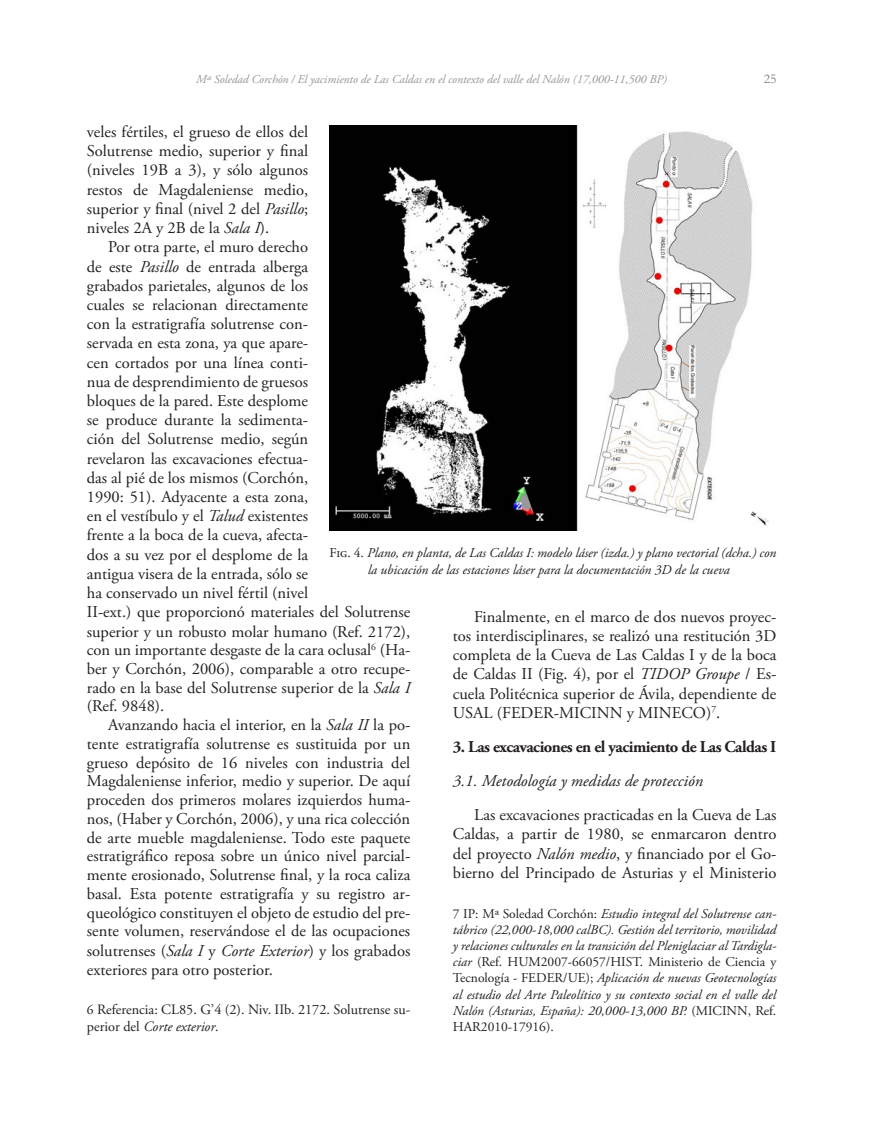
<style>
.page{position:relative;width:876px;height:1139px;background:#fff}
.page>*{position:absolute;margin:0;border:0;box-sizing:border-box;transform-origin:0 0}
.t1{font:16.5px/19px "Adobe Garamond Pro";color:#231f20;text-align:justify}
.t2{font:700 16.5px "Adobe Garamond Pro";letter-spacing:-.03em;color:#231f20}
.t3{font:italic 16.5px "Adobe Garamond Pro";color:#231f20}
.t4{font:14.25px/17.1px "Adobe Garamond Pro";color:#231f20}
.t5{font:italic 13.5px/16.2px "Adobe Garamond Pro";color:#231f20;text-align:justify}
.t6{font:13.5px "Adobe Garamond Pro";color:#231f20}
.t7{font:13.5px "Garamond";color:#808080}
.t8{font:italic 12px "Adobe Garamond Pro";color:#939598}
.s1{font-style:italic}
.s2{font-size:13.5px}
.s3{font-style:normal}
.s4{font-style:inherit}
</style>
<div class="page">
<img style="left:329px;top:125px;width:440px;height:405px">
<p class="t8" style="left:196px;top:72px;width:472px">Mª Soledad Corchón / El yacimiento de Las Caldas en el contexto del valle del Nalón (17,000-11,500 BP)</p>
<p class="t7" style="left:763px;top:69px;width:14px">25</p>
<p class="t1" style="left:87px;top:123px;width:223px">veles fértiles, el grueso de ellos del Solutrense medio, superior y final (niveles 19B a 3), y sólo algunos restos de Magdaleniense medio, superior y final (nivel 2 del <span class="s1">Pasillo</span>; niveles 2A y 2B de la <span class="s1">Sala I</span>).</p>
<p class="t1" style="left:87px;top:238px;width:325px;text-align:left;text-indent:21px">Por otra parte, el muro derecho<br>de este <span class="s1">Pasillo</span> de entrada alberga<br>grabados parietales, algunos de los<br>cuales se relacionan directamente<br>con la estratigrafía solutrense con-<br>servada en esta zona, ya que apare-<br>cen cortados por una línea conti-<br>nua de desprendimiento de gruesos<br>bloques de la pared. Este desplome<br>se produce durante la sedimenta-<br>ción del Solutrense medio, según<br>revelaron las excavaciones efectua-<br>das al pié de los mismos (Corchón,<br>1990: 51). Adyacente a esta zona,<br>en el vestíbulo y el <span class="s1">Talud</span> existentes<br>frente a la boca de la cueva, afecta-<br>dos a su vez por el desplome de la<br>antigua visera de la entrada, sólo se<br>ha conservado un nivel fértil (nivel<br>II-ext.) que proporcionó materiales del Solutrense superior y un robusto molar humano (Ref. 2172), con un importante desgaste de la cara oclusal<sup>6</sup> (Ha&shy;ber y Corchón, 2006), comparable a otro recupe&shy;rado en la base del Solutrense superior de la <span class="s1">Sala I </span>(Ref. 9848).</p>
<p class="t1" style="left:87px;top:716px;width:325px;text-indent:21px">Avanzando hacia el interior, en la <span class="s1">Sala II</span> la po&shy;tente estratigrafía solutrense es sustituida por un grueso depósito de 16 niveles con industria del Magdaleniense inferior, medio y superior. De aquí proceden dos primeros molares izquierdos huma&shy;nos, (Haber y Corchón, 2006), y una rica colección de arte mueble magdaleniense. Todo este paquete estratigráfico reposa sobre un único nivel parcial&shy;mente erosionado, Solutrense final, y la roca caliza basal. Esta potente estratigrafía y su registro ar&shy;queológico constituyen el objeto de estudio del pre&shy;sente volumen, reservándose el de las ocupaciones solutrenses (<span class="s1">Sala I</span> y <span class="s1">Corte Exterior</span>) y los grabados exteriores para otro posterior.</p>
<p class="t4" style="left:87px;top:1001px;width:325px"><span class="s2">6</span> Referencia: CL85. G’4 (2). Niv. IIb. 2172. Solutrense su&shy;perior del <span class="s1">Corte exterior</span>.</p>
<p class="t5" style="left:367px;top:545px;width:410px;text-indent:-38px"><span class="s3">Fig. 4.</span> Plano, en planta, de Las Caldas I: modelo láser (izda.) y plano vectorial (dcha.) con la ubicación de las estaciones láser para la documentación 3D de la cueva</p>
<p class="t1" style="left:452px;top:607px;width:325px;text-indent:21px">Finalmente, en el marco de dos nuevos proyec&shy;tos interdisciplinares, se realizó una restitución 3D completa de la Cueva de Las Caldas I y de la boca de Caldas II (Fig. 4), por el <span class="s1">TIDOP Groupe</span> / Es&shy;cuela Politécnica superior de Ávila, dependiente de USAL</p>
<p class="t1" style="left:496px;top:704px;width:26px">(FEDE</p>
<p class="t1" style="left:543px;top:704px;width:42px">R-MICINN</p>
<p class="t1" style="left:626px;top:704px;width:38px">y MINEC</p>
<p class="t1" style="left:692px;top:704px;width:29px">O)<sup>7</sup>.</p>
<p class="t2" style="left:452px;top:737px;width:324px">3. Las excavaciones en el yacimiento de Las Caldas I</p>
<p class="t3" style="left:452px;top:771px;width:251px">3.1. Metodología y medidas de protección</p>
<p class="t1" style="left:452px;top:806px;width:325px;text-indent:21px">Las excavaciones practicadas en la Cueva de Las Caldas, a partir de 1980, se enmarcaron dentro del proyecto <span class="s1">Nalón medio</span>, y financiado por el Go&shy;bierno del Principado de Asturias y el Ministerio</p>
<p class="t5" style="left:452px;top:905px;width:325px"><span class="s3">7 IP : Mª Soledad Corchón:</span> Estudio integral del Solutrense can&shy;tábrico (22,000-18,000 cal<span class="s4">BC</span>). Gestión del territorio, movilidad y relaciones culturales en la transición del Pleniglaciar al Tardigla&shy;ciar <span class="s3">(Ref. HUM2007-66057/HIST. Ministerio de Ciencia y Tecnología - FEDE</span></p>
<p class="t5" style="left:452px;top:970px;width:325px;text-indent:102px"><span class="s3">R/UE);</span> Aplicación de nuevas Geotecnologías al estudio del Arte Paleolítico y su contexto social en el valle del Nalón (Asturias, España): 20,000-13,000 <span class="s4">BP</span>. <span class="s3">(MICINN</span></p>
<p class="t6" style="left:747px;top:1002px;width:30px">, Ref.</p>
<p class="t6" style="left:452px;top:1018px;width:102px">HAR2010-17916).</p>
</div>
